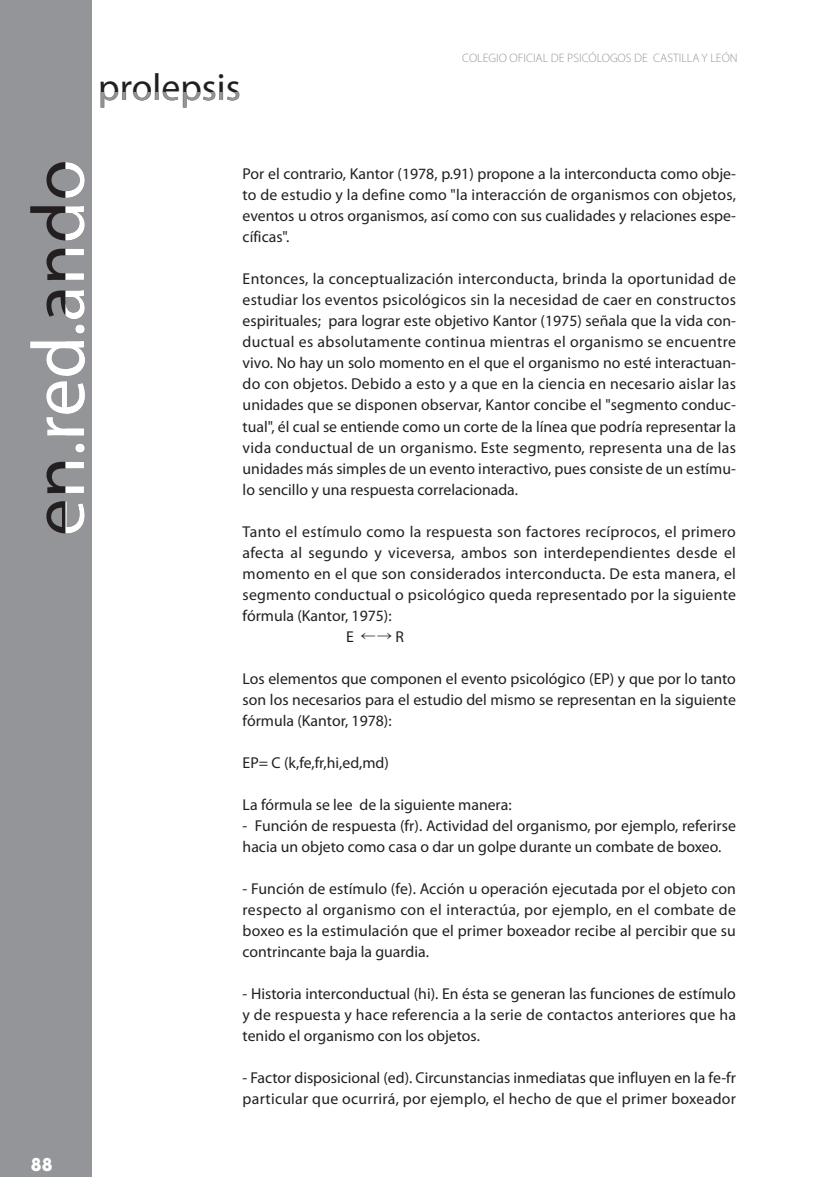
<style>
.page{position:relative;width:830px;height:1177px;background:#fff}
.page>*{position:absolute;margin:0;border:0;box-sizing:border-box;transform-origin:0 0}
.t1{font:75.6px "Myriad";color:#231f20}
.t2{font:37.8px "Myriad";color:#231f20}
.t3{font:700 17.5px "Avant Garde";color:#fff}
.t4{font:15.75px/21px "Myriad Pro";letter-spacing:.005em;color:#231f20;text-align:justify}
.t5{font:300 12.25px "Myriad Pro";color:#939598}
.s1{color:#fff}
.s2{font-family:"Hira Kaku Pro W6"}
</style>
<div class="page">
<div style="left:0;top:0;width:92px;height:1176px;background:#939598"></div>
<h2 class="t2" style="left:98px;top:73px;width:144px">prolepsis</h2>
<p class="t5" style="left:462px;top:53px;width:277px">COLEGIO OFICIAL DE PSICÓLOGOS DE CASTILLA Y LEÓN</p>
<h1 class="t1" style="left:30px;top:536px;width:378px;rotate:-90deg">en.<span class="s1">red</span>.ando</h1>
<p class="t3" style="left:31px;top:1157px;width:23px">88</p>
<p class="t4" style="left:242px;top:165px;width:494px">Por el contrario, Kantor (1978, p.91) propone a la interconducta como obje&shy;to de estudio y la define como "la interacción de organismos con objetos, eventos u otros organismos, así como con sus cualidades y relaciones espe&shy;cíficas".</p>
<p class="t4" style="left:242px;top:270px;width:494px">Entonces, la conceptualización interconducta, brinda la oportunidad de estudiar los eventos psicológicos sin la necesidad de caer en constructos espirituales; para lograr este objetivo Kantor (1975) señala que la vida con&shy;ductual es absolutamente continua mientras el organismo se encuentre vivo. No hay un solo momento en el que el organismo no esté interactuan&shy;do con objetos. Debido a esto y a que en la ciencia en necesario aislar las unidades que se disponen observar, Kantor concibe el "segmento conduc&shy;tual", él cual se entiende como un corte de la línea que podría representar la vida conductual de un organismo. Este segmento, representa una de las unidades más simples de un evento interactivo, pues consiste de un estímu&shy;lo sencillo y una respuesta correlacionada.</p>
<p class="t4" style="left:242px;top:522px;width:494px">Tanto el estímulo como la respuesta son factores recíprocos, el primero</p>
<p class="t4" style="left:242px;top:543px;width:494px">afecta al segundo y viceversa, ambos son interdependientes desde el</p>
<p class="t4" style="left:242px;top:564px;width:494px">momento en el que son considerados interconducta. De esta manera, el</p>
<p class="t4" style="left:242px;top:585px;width:494px">segmento conductual o psicológico queda representado por la siguiente</p>
<p class="t4" style="left:242px;top:606px;width:150px">fórmula (Kantor, 1975):</p>
<p class="t4" style="left:346px;top:627px;width:59px">E <span class="s2">←→</span>R</p>
<p class="t4" style="left:242px;top:669px;width:494px">Los elementos que componen el evento psicológico (EP) y que por lo tanto son los necesarios para el estudio del mismo se representan en la siguiente fórmula (Kantor, 1978):</p>
<p class="t4" style="left:242px;top:753px;width:148px">EP= C (k,fe,fr,hi,ed,md)</p>
<p class="t4" style="left:242px;top:795px;width:270px">La fórmula se lee de la siguiente manera:</p>
<p class="t4" style="left:242px;top:816px;width:494px">- Función de respuesta (fr). Actividad del organismo, por ejemplo, referirse hacia un objeto como casa o dar un golpe durante un combate de boxeo.</p>
<p class="t4" style="left:242px;top:879px;width:494px">- Función de estímulo (fe). Acción u operación ejecutada por el objeto con respecto al organismo con el interactúa, por ejemplo, en el combate de boxeo es la estimulación que el primer boxeador recibe al percibir que su contrincante baja la guardia.</p>
<p class="t4" style="left:242px;top:984px;width:494px">- Historia interconductual (hi). En ésta se generan las funciones de estímulo y de respuesta y hace referencia a la serie de contactos anteriores que ha tenido el organismo con los objetos.</p>
<p class="t4" style="left:242px;top:1068px;width:494px">- Factor disposicional (ed). Circunstancias inmediatas que influyen en la fe-fr particular que ocurrirá, por ejemplo, el hecho de que el primer boxeador</p>
</div>
